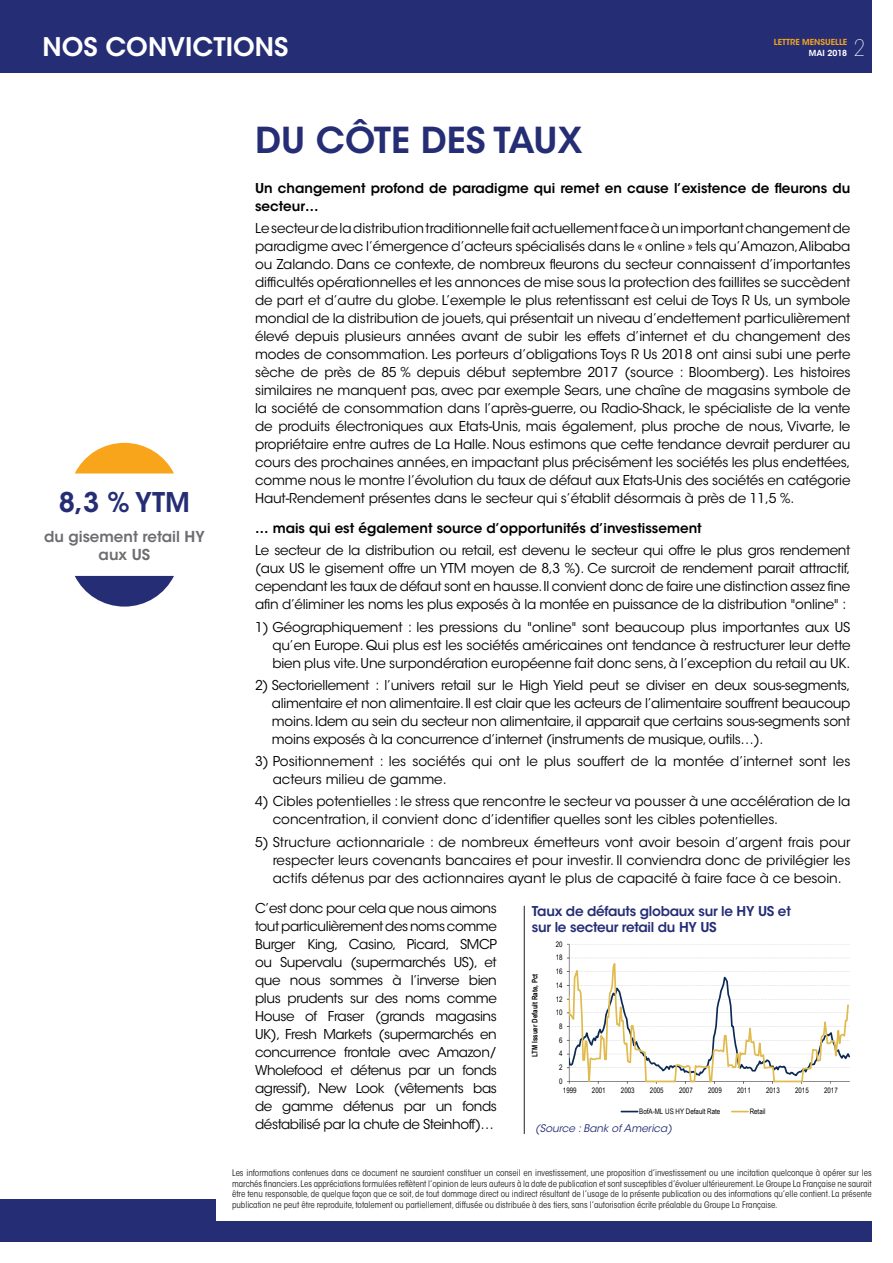
<style>
.page{position:relative;width:893px;height:1263px;background:#fff}
.page>*{position:absolute;margin:0;border:0;box-sizing:border-box;transform-origin:0 0}
.t1{font:600 35.55px "ITC Avant Garde Std";color:#252e75}
.t2{font:600 27px "ITC Avant Garde Std";color:#252e75}
.t3{font:600 25.5px "ITC Avant Garde Std";color:#fff}
.t4{font:200 condensed 22.5px "ITC Avant Garde Std";color:#fff}
.t5{font:600 15px/18px "ITC Avant Garde Std";color:#6c6d70;text-align:center}
.List_Paragraph{font:13.5px/18px "ITC Avant Garde Std";letter-spacing:-.01em;color:#000;text-align:justify}
.List_Paragraph-2{font:600 13.5px/18px "ITC Avant Garde Std";color:#000}
.t6{font:600 13.5px/16.5px "ITC Avant Garde Std";letter-spacing:-.02em;color:#252e75}
.t7{font:italic 10.5px "ITC Avant Garde Std";color:#252e75}
.t8{font:condensed 9px/10.5px "ITC Avant Garde Std";color:#231f20;text-align:justify}
.t9{font:600 8.25px "ITC Avant Garde Std";color:#f9a51b}
.t10{font:600 8.25px "ITC Avant Garde Std";color:#fff}
.t11{font:7.5px "Arial Narrow";color:#000}
.t12{font:700 7.5px "Arial Narrow";color:#000}
</style>
<div class="page">
<div style="left:0;top:0;width:872px;height:72px;background:#252e75"></div>
<div style="left:0;top:1199px;width:872px;height:43px;background:#252e75"></div>
<div style="left:217px;top:1189px;width:676px;height:31px;background:#fff"></div>
<svg style="left:75px;top:576px;width:99px;height:31px"></svg>
<svg style="left:75px;top:443px;width:99px;height:30px"></svg>
<svg style="left:567px;top:944px;width:283px;height:140px"></svg>
<svg style="left:621px;top:1111px;width:17px;height:1px"></svg>
<svg style="left:731px;top:1111px;width:18px;height:1px"></svg>
<hr style="left:524px;top:906px;width:1px;height:228px;background:#231f20">
<p class="t3" style="left:43px;top:31px;width:247px">NOS CONVICTIONS</p>
<p class="t10" style="left:809px;top:48px;width:40px">MAI 2018</p>
<p class="t4" style="left:854px;top:35px;width:13px">2</p>
<p class="t9" style="left:774px;top:37px;width:75px">LETTRE MENSUELLE</p>
<p class="t2" style="left:59px;top:485px;width:133px">8,3 % YTM</p>
<p class="t5" style="left:44px;top:528px;width:162px">du gisement retail HY aux US</p>
<p class="t1" style="left:255px;top:118px;width:329px">DU CÔTE DES TAUX</p>
<p class="List_Paragraph-2" style="left:255px;top:179px;width:597px">Un changement profond de paradigme qui remet en cause l’existence de fleurons du secteur…</p>
<p class="List_Paragraph" style="left:255px;top:219px;width:597px">Le secteur de la distribution traditionnelle fait actuellement face à un important changement de paradigme avec l’émergence d’acteurs spécialisés dans le « online » tels qu’Amazon,Alibaba ou Zalando. Dans ce contexte, de nombreux fleurons du secteur connaissent d’importantes difficultés opérationnelles et les annonces de mise sous la protection des faillites se succèdent de part et d’autre du globe. L’exemple le plus retentissant est celui de Toys R Us, un symbole mondial de la distribution de jouets, qui présentait un niveau d’endettement particulièrement élevé depuis plusieurs années avant de subir les effets d’internet et du changement des modes de consommation. Les porteurs d’obligations Toys R Us 2018 ont ainsi subi une perte sèche de près de 85 % depuis début septembre 2017 (source : Bloomberg). Les histoires similaires ne manquent pas, avec par exemple Sears, une chaîne de magasins symbole de la société de consommation dans l’après-guerre, ou Radio-Shack, le spécialiste de la vente de produits électroniques aux Etats-Unis, mais également, plus proche de nous, Vivarte, le propriétaire entre autres de La Halle. Nous estimons que cette tendance devrait perdurer au cours des prochaines années, en impactant plus précisément les sociétés les plus endettées, comme nous le montre l’évolution du taux de défaut aux Etats-Unis des sociétés en catégorie Haut-Rendement présentes dans le secteur qui s’établit désormais à près de 11,5 %.</p>
<p class="List_Paragraph-2" style="left:255px;top:519px;width:448px">… mais qui est également source d’opportunités d’investissement</p>
<p class="List_Paragraph" style="left:255px;top:542px;width:597px">Le secteur de la distribution ou retail, est devenu le secteur qui offre le plus gros rendement (aux US le gisement offre un YTM moyen de 8,3 %). Ce surcroit de rendement parait attractif, cependant les taux de défaut sont en hausse. Il convient donc de faire une distinction assez fine afin d’éliminer les noms les plus exposés à la montée en puissance de la distribution "online" :</p>
<p class="List_Paragraph" style="left:272px;top:618px;width:580px;text-indent:-17px">1) Géographiquement : les pressions du "online" sont beaucoup plus importantes aux US qu’en Europe. Qui plus est les sociétés américaines ont tendance à restructurer leur dette bien plus vite. Une surpondération européenne fait donc sens, à l’exception du retail au UK.</p>
<p class="List_Paragraph" style="left:272px;top:676px;width:580px;text-indent:-17px">2) Sectoriellement : l’univers retail sur le High Yield peut se diviser en deux sous-segments, alimentaire et non alimentaire. Il est clair que les acteurs de l’alimentaire souffrent beaucoup moins. Idem au sein du secteur non alimentaire, il apparait que certains sous-segments sont moins exposés à la concurrence d’internet (instruments de musique, outils…).</p>
<p class="List_Paragraph" style="left:273px;top:752px;width:579px;text-indent:-18px">3) Positionnement : les sociétés qui ont le plus souffert de la montée d’internet sont les acteurs milieu de gamme.</p>
<p class="List_Paragraph" style="left:273px;top:793px;width:579px;text-indent:-18px">4) Cibles potentielles : le stress que rencontre le secteur va pousser à une accélération de la concentration, il convient donc d’identifier quelles sont les cibles potentielles.</p>
<p class="List_Paragraph" style="left:273px;top:833px;width:579px;text-indent:-18px">5) Structure actionnariale : de nombreux émetteurs vont avoir besoin d’argent frais pour respecter leurs covenants bancaires et pour investir. Il conviendra donc de privilégier les actifs détenus par des actionnaires ayant le plus de capacité à faire face à ce besoin.</p>
<p class="List_Paragraph" style="left:255px;top:900px;width:243px">C’est donc pour cela que nous aimons tout particulièrement des noms comme Burger King, Casino, Picard, SMCP ou Supervalu (supermarchés US), et que nous sommes à l’inverse bien plus prudents sur des noms comme House of Fraser (grands magasins UK), Fresh Markets (supermarchés en concurrence frontale avec Amazon/ Wholefood et détenus par un fonds agressif), New Look (vêtements bas de gamme détenus par un fonds déstabilisé par la chute de Steinhoff)…</p>
<p class="t8" style="left:232px;top:1168px;width:641px">Les informations contenues dans ce document ne sauraient constituer un conseil en investissement, une proposition d’investissement ou une incitation quelconque à opérer sur les marchés financiers. Les appréciations formulées reflètent l’opinion de leurs auteurs à la date de publication et sont susceptibles d’évoluer ultérieurement. Le Groupe La Française ne saurait être tenu responsable, de quelque façon que ce soit, de tout dommage direct ou indirect résultant de l’usage de la présente publication ou des informations qu’elle contient. La présente publication ne peut être reproduite, totalement ou partiellement, diffusée ou distribuée à des tiers, sans l’autorisation écrite préalable du Groupe La Française.</p>
<p class="t6" style="left:532px;top:902px;width:260px">Taux de défauts globaux sur le HY US et sur le secteur retail du HY US</p>
<p class="t11" style="left:556px;top:938px;width:8px">20</p>
<p class="t11" style="left:556px;top:952px;width:8px">18</p>
<p class="t11" style="left:556px;top:966px;width:8px">16</p>
<p class="t12" style="left:529px;top:1057px;width:85px;rotate:-90deg">LTM Issuer Default Rate, Pct</p>
<p class="t11" style="left:556px;top:980px;width:8px">14</p>
<p class="t11" style="left:556px;top:993px;width:8px">12</p>
<p class="t11" style="left:556px;top:1007px;width:8px">10</p>
<p class="t11" style="left:559px;top:1021px;width:5px">8</p>
<p class="t11" style="left:559px;top:1034px;width:5px">6</p>
<p class="t11" style="left:559px;top:1048px;width:5px">4</p>
<p class="t11" style="left:559px;top:1062px;width:5px">2</p>
<p class="t11" style="left:559px;top:1076px;width:5px">0</p>
<p class="t11" style="left:563px;top:1085px;width:15px">1999</p>
<p class="t11" style="left:592px;top:1085px;width:15px">2001</p>
<p class="t11" style="left:621px;top:1085px;width:15px">2003</p>
<p class="t11" style="left:650px;top:1085px;width:15px">2005</p>
<p class="t11" style="left:679px;top:1085px;width:15px">2007</p>
<p class="t11" style="left:708px;top:1085px;width:15px">2009</p>
<p class="t11" style="left:737px;top:1085px;width:15px">2011</p>
<p class="t11" style="left:766px;top:1085px;width:15px">2013</p>
<p class="t11" style="left:795px;top:1085px;width:15px">2015</p>
<p class="t11" style="left:824px;top:1085px;width:15px">2017</p>
<p class="t11" style="left:639px;top:1106px;width:83px">BofA-ML US HY Default Rate</p>
<p class="t11" style="left:750px;top:1106px;width:17px">Retail</p>
<p class="t7" style="left:535px;top:1122px;width:138px">(Source : Bank of America)</p>
</div>
